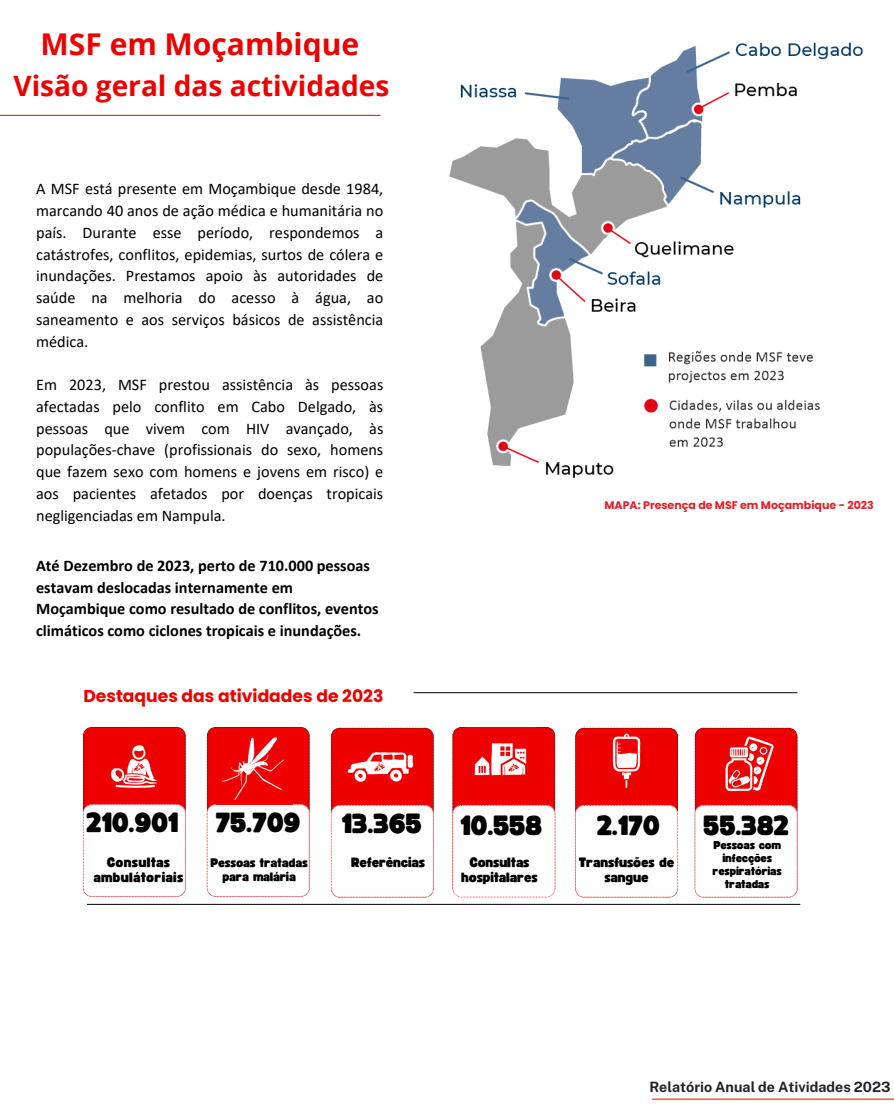
<style>
.page{position:relative;width:894px;height:1106px;background:#fff}
.page>*{position:absolute;margin:0;border:0;box-sizing:border-box;transform-origin:0 0}
.t1{font:700 30px "Open Sans";color:#e00}
.t2{font:700 28px "Open Sans";color:#e00}
.t3{font:27.3px "Funtastic";color:#000}
.t4{font:700 17.2px "Poppins";color:#e00}
.t5{font:16.3px/21.8px "Calibri";color:#000;text-align:justify}
.t6{font:700 16.3px/21.8px "Calibri";color:#000}
.t7{font:700 14.2px "Public Sans";color:#20222a}
.t8{font:13.4px/15.2px "Funtastic";color:#000;text-align:center}
.t9{font:13.4px/15.2px "Funtastic";letter-spacing:.03em;color:#000;text-align:center}
.t10{font:12.2px/13.9px "Funtastic";color:#000;text-align:center}
.t11{font:11.2px/12.9px "Funtastic";color:#000;text-align:center}
.t12{font:700 11px "Poppins";color:#e61e28}
</style>
<div class="page">
<svg style="left:331px;top:727px;width:102px;height:170px"></svg>
<svg style="left:207px;top:727px;width:102px;height:169px"></svg>
<img style="left:216px;top:733px;width:76px;height:71px">
<svg style="left:83px;top:727px;width:103px;height:169px"></svg>
<svg style="left:452px;top:727px;width:103px;height:170px"></svg>
<svg style="left:575px;top:727px;width:102px;height:170px"></svg>
<svg style="left:694px;top:727px;width:103px;height:170px"></svg>
<img style="left:714px;top:731px;width:67px;height:66px">
<hr style="left:87px;top:904px;width:712px;height:1px;background:#000">
<hr style="left:413px;top:692px;width:384px;height:1px;background:#000">
<hr style="left:0;top:115px;width:380px;height:1px;background:#e00">
<hr style="left:651px;top:1098px;width:242px;height:1px;background:#e00">
<img style="left:449px;top:42px;width:414px;height:436px">
<h4 class="t1" style="left:41px;top:23px;width:320px">MSF em Moçambique</h4>
<h1 class="t2" style="left:13px;top:66px;width:377px">Visão geral das actividades</h1>
<h2 class="t5" style="left:36px;top:179px;width:348px">A MSF está presente em Moçambique desde 1984, marcando 40 anos de ação médica e humanitária no país. Durante esse período, respondemos a catástrofes, conflitos, epidemias, surtos de cólera e inundações. Prestamos apoio às autoridades de saúde na melhoria do acesso à água, ao saneamento e aos serviços básicos de assistência médica.</h2>
<h2 class="t5" style="left:36px;top:375px;width:348px">Em 2023, MSF prestou assistência às pessoas afectadas pelo conflito em Cabo Delgado, às pessoas que vivem com HIV avançado, às populações-chave (profissionais do sexo, homens que fazem sexo com homens e jovens em risco) e aos pacientes afetados por doenças tropicais negligenciadas em Nampula.</h2>
<h6 class="t6" style="left:36px;top:556px;width:344px">Até Dezembro de 2023, perto de 710.000 pessoas estavam deslocadas internamente em Moçambique como resultado de conflitos, eventos climáticos como ciclones tropicais e inundações.</h6>
<h5 class="t4" style="left:83px;top:684px;width:301px">Destaques das atividades de 2023</h5>
<p class="t12" style="left:604px;top:497px;width:271px">MAPA: Presença de MSF em Moçambique - 2023</p>
<h6 class="t3" style="left:87px;top:810px;width:94px">210.901</h6>
<h6 class="t9" style="left:94px;top:855px;width:91px">Consultas ambulátoriais</h6>
<h2 class="t3" style="left:216px;top:810px;width:86px">75.709</h2>
<h2 class="t10" style="left:211px;top:856px;width:99px">Pessoas tratadas para malária</h2>
<p class="t3" style="left:342px;top:811px;width:81px">13.365</p>
<p class="t8" style="left:351px;top:855px;width:75px">Referências</p>
<p class="t3" style="left:460px;top:813px;width:83px">10.558</p>
<h2 class="t8" style="left:461px;top:855px;width:78px">Consultas hospitalares</h2>
<h6 class="t3" style="left:597px;top:813px;width:64px">2.170</h6>
<p class="t8" style="left:579px;top:855px;width:97px">Transfusões de sangue</p>
<h2 class="t3" style="left:703px;top:813px;width:87px">55.382</h2>
<p class="t11" style="left:712px;top:839px;width:70px">Pessoas com infecções respiratórias tratadas</p>
<p class="t7" style="left:649px;top:1078px;width:242px">Relatório Anual de Atividades 2023</p>
</div>
